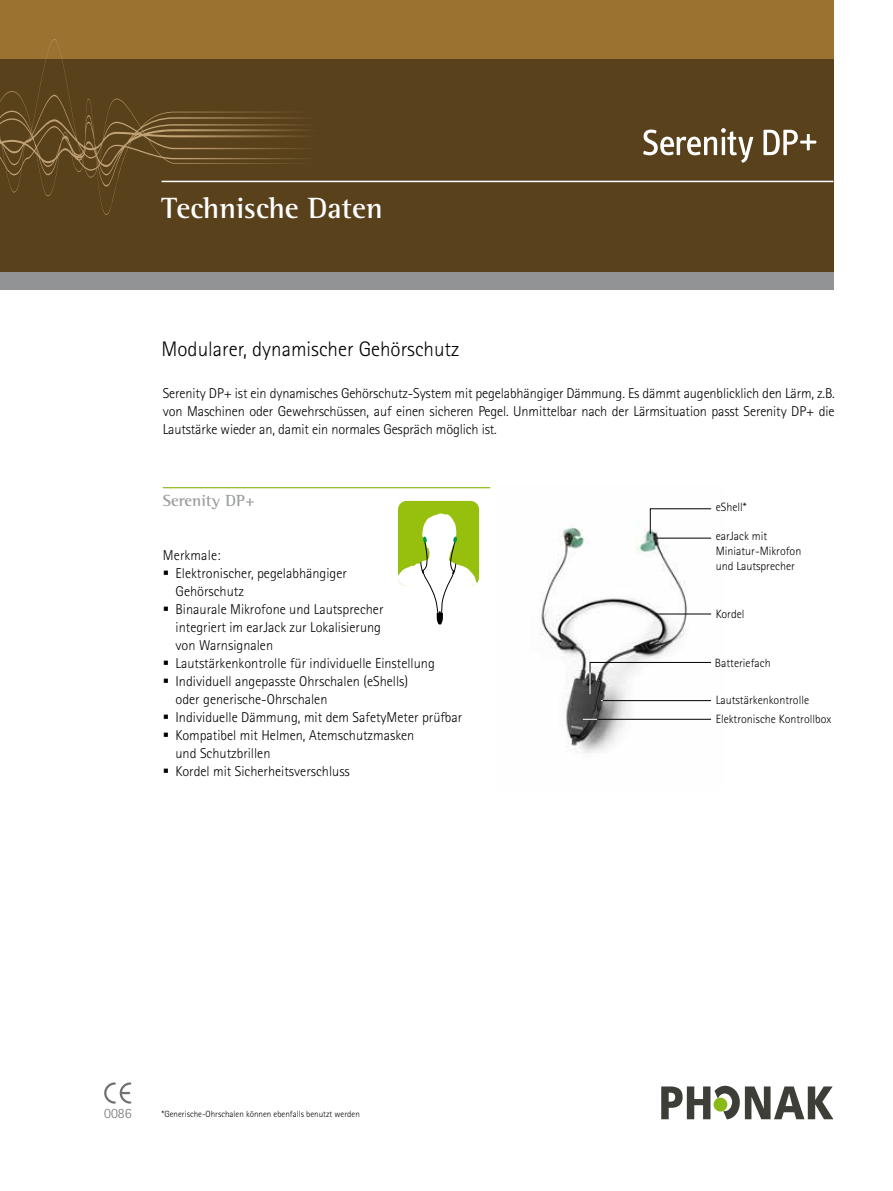
<style>
.page{position:relative;width:893px;height:1191px;background:#fff}
.page>*{position:absolute;margin:0;border:0;box-sizing:border-box;transform-origin:0 0}
.t1{font:700 30px "Rotis Semi Serif Pro";color:#fff}
.t2{font:300 21px "Rotis Sans Serif Pro";color:#000}
.t3{font:700 16.5px "Rotis Semi Serif Pro";color:#9c9e9f}
.t4{font:300 14.25px/18px "Rotis Sans Serif Pro";color:#000;text-align:justify}
.t5{font:300 14.25px "Rotis Sans Serif Pro";color:#707172}
.t6{font:300 12px/15px "Rotis Sans Serif Pro";color:#000}
.t7{font:300 9px "Rotis Sans Serif Pro";color:#000}
.t8{font:700 7.05px "Rotis Sans Serif";color:#707172}
</style>
<div class="page">
<div style="left:0;top:60px;width:833px;height:230px;background:#929395"></div>
<svg style="left:0;top:0;width:833px;height:272px;background:#6b4e21"></svg>
<svg style="left:104px;top:1082px;width:28px;height:22px"></svg>
<hr style="left:162px;top:181px;width:671px;height:1px;background:#fff">
<svg style="left:0;top:39px;width:327px;height:187px;background:#654b23"></svg>
<svg style="left:643px;top:128px;width:110px;height:35px;background:#837256"></svg>
<svg style="left:763px;top:130px;width:61px;height:25px;background:#8c7b62"></svg>
<img style="left:541px;top:508px;width:171px;height:245px">
<hr style="left:603px;top:700px;width:108px;height:1px;background:#000">
<hr style="left:597px;top:719px;width:114px;height:1px;background:#000">
<hr style="left:655px;top:538px;width:56px;height:1px;background:#000">
<hr style="left:655px;top:614px;width:56px;height:1px;background:#000">
<svg style="left:650px;top:508px;width:61px;height:26px"></svg>
<svg style="left:583px;top:719px;width:14px;height:1px"></svg>
<hr style="left:163px;top:487px;width:327px;height:1px;background:#89ba17">
<div style="left:398px;top:501px;width:81px;height:85px;background:#97bf0d;border-radius:8px"></div>
<svg style="left:398px;top:513px;width:81px;height:111px"></svg>
<svg style="left:661px;top:1085px;width:172px;height:34px"></svg>
<svg style="left:590px;top:662px;width:121px;height:32px"></svg>
<h1 class="t1" style="left:162px;top:190px;width:223px">Technische Daten</h1>
<h2 class="t2" style="left:162px;top:337px;width:299px">Modularer, dynamischer Gehörschutz</h2>
<p class="t4" style="left:163px;top:384px;width:673px">Serenity DP+ ist ein dynamisches Gehörschutz-System mit pegelabhängiger Dämmung. Es dämmt augenblicklich den Lärm, z.B. von Maschinen oder Gewehrschüssen, auf einen sicheren Pegel. Unmittelbar nach der Lärmsituation passt Serenity DP+ die Lautstärke wieder an, damit ein normales Gespräch möglich ist.</p>
<p class="t3" style="left:163px;top:491px;width:94px">Serenity DP+</p>
<p class="t4" style="left:175px;top:546px;width:288px;text-align:left;text-indent:-13px">Merkmale:<br>Elektronischer, pegelabhängiger<br>Gehörschutz<br>Binaurale Mikrofone und Lautsprecher<br>integriert im earJack zur Lokalisierung<br>von Warnsignalen<br>Lautstärkenkontrolle für individuelle Einstellung Individuell angepasste Ohrschalen (eShells)<br>oder generische-Ohrschalen<br>Individuelle Dämmung, mit dem SafetyMeter prüfbar Kompatibel mit Helmen, Atemschutzmasken<br>und Schutzbrillen<br>Kordel mit Sicherheitsverschluss</p>
<p class="t8" style="left:181px;top:648px;width:4px">/</p>
<p class="t6" style="left:716px;top:499px;width:32px">eShell*</p>
<p class="t6" style="left:716px;top:529px;width:87px">earJack mit<br>Miniatur-Mikrofon und Lautsprecher</p>
<p class="t6" style="left:716px;top:607px;width:30px">Kordel</p>
<p class="t6" style="left:715px;top:655px;width:57px">Batteriefach</p>
<p class="t6" style="left:716px;top:693px;width:95px">Lautstärkenkontrolle</p>
<p class="t6" style="left:716px;top:711px;width:117px">Elektronische Kontrollbox</p>
<p class="t5" style="left:104px;top:1104px;width:29px">0086</p>
<p class="t7" style="left:162px;top:1109px;width:200px">*Generische-Ohrschalen können ebenfalls benutzt werden</p>
</div>
